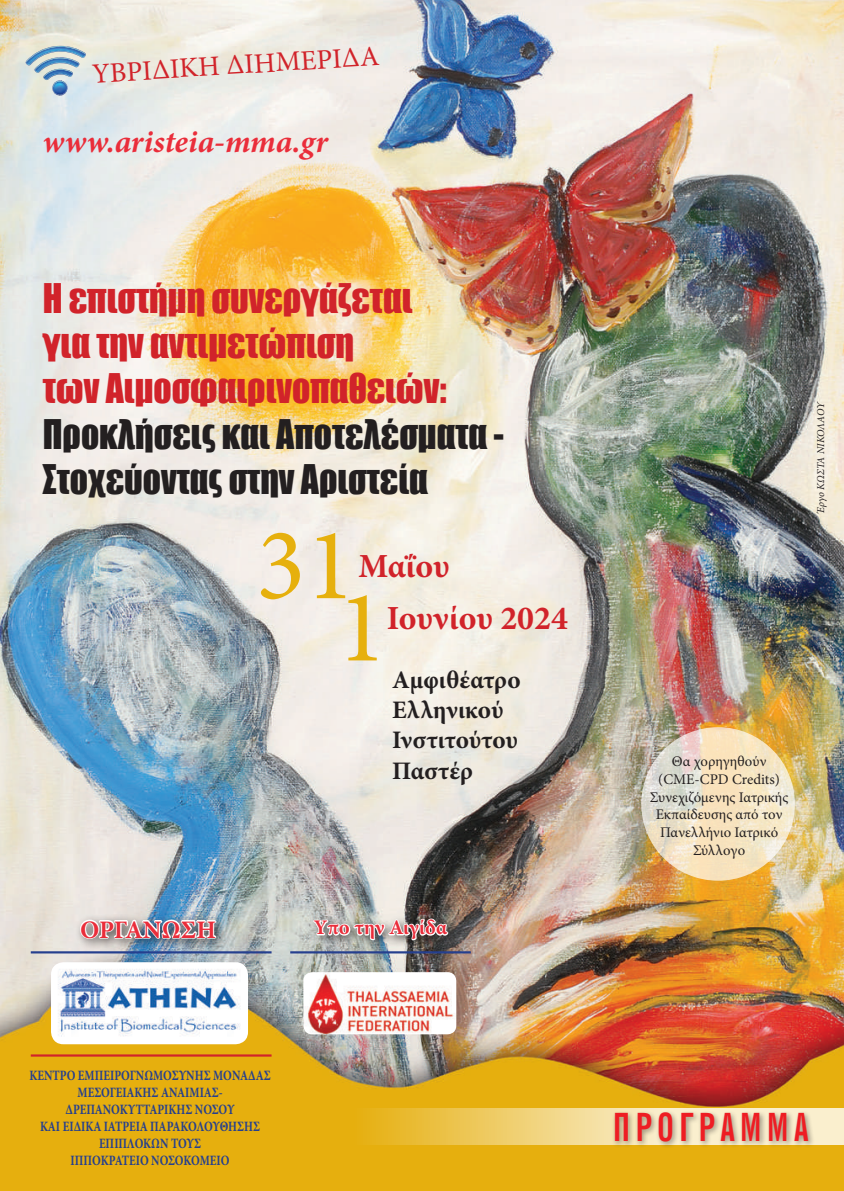
<style>
.page{position:relative;width:844px;height:1191px;background:#fff}
.page>*{position:absolute;margin:0;border:0;box-sizing:border-box;transform-origin:0 0}
.t1{font:102.9px "Minion Pro";color:#e6b00d}
.t2{font:37.45px/45px "Impact";color:#d1232a;scale:.95 1}
.t3{font:37.45px/45px "Impact";color:#231f20;scale:.95 1}
.t4{font:700 36.75px "PF News Gothic Compressed";letter-spacing:.135em;color:#ee1d23}
.t5{font:700 33.77px/52.3px "Minion Pro";color:#d1232a}
.t6{font:italic 700 31.85px "Minion Pro";letter-spacing:.005em;color:#ea2d3a}
.t7{font:28.18px "Minion Pro";color:#d1232a}
.t8{font:700 25.2px/30.3px "Minion Pro";color:#231f20}
.t9{font:700 25.2px "Minion Pro";color:#ea2d3a}
.t10{font:700 20.82px "Minion Pro";color:#ea2d3a}
.t11{font:14.7px/17.7px "Minion Pro";color:#231f20;text-align:center}
.t12{font:700 14.17px/17.2px "Minion Pro";color:#253f8e;text-align:center;scale:.8 1}
.t13{font:italic 10.5px "Minion Pro";color:#231f20}
</style>
<div class="page">
<img style="left:0;top:0;width:843px;height:1191px">
<div style="left:75px;top:913px;width:153px;height:38px;background:#231f20;opacity:.75"></div>
<svg style="left:79px;top:912px;width:138px;height:28px"></svg>
<div style="left:308px;top:912px;width:153px;height:41px;background:#231f20;opacity:.75"></div>
<svg style="left:312px;top:909px;width:138px;height:32px"></svg>
<hr style="left:31px;top:951px;width:240px;height:2px;background:#253f8e">
<hr style="left:290px;top:951px;width:180px;height:2px;background:#253f8e">
<hr style="left:31px;top:1054px;width:240px;height:2px;background:#d1232a">
<img style="left:51px;top:962px;width:197px;height:82px">
<svg style="left:641px;top:727px;width:153px;height:153px;background:#f0e2c6"></svg>
<img style="left:26px;top:45px;width:60px;height:31px">
<img style="left:52px;top:80px;width:16px;height:16px">
<img style="left:53px;top:89px;width:14px;height:7px">
<svg style="left:28px;top:65px;width:58px;height:15px"></svg>
<img style="left:26px;top:46px;width:60px;height:19px">
<img style="left:26px;top:46px;width:59px;height:8px">
<img style="left:26px;top:54px;width:59px;height:9px">
<img style="left:52px;top:81px;width:15px;height:8px">
<svg style="left:53px;top:87px;width:14px;height:2px"></svg>
<img style="left:44px;top:70px;width:28px;height:3px">
<img style="left:44px;top:73px;width:28px;height:5px">
<img style="left:35px;top:57px;width:44px;height:7px">
<img style="left:35px;top:64px;width:44px;height:6px">
<img style="left:303px;top:972px;width:153px;height:62px">
<svg style="left:351px;top:1108px;width:492px;height:37px;background:#efcd6a"></svg>
<div style="left:611px;top:1109px;width:203px;height:39px;background:#231f20;opacity:.44"></div>
<h3 class="t7" style="left:91px;top:54px;width:289px;rotate:-3deg">YBΡΙΔΙΚΗ ΔΙΗΜΕΡΙΔΑ</h3>
<h3 class="t6" style="left:42px;top:119px;width:287px">www.aristeia-mma.gr</h3>
<h2 class="t2" style="left:43px;top:275px;width:426px">H επιστήμη συνεργάζεται για την αντιμετώπιση<br>των Αιμοσφαιρινοπαθειών:</h2>
<h2 class="t3" style="left:43px;top:410px;width:487px">Προκλήσεις και Αποτελέσματα -<br>Στοχεύοντας στην Αριστεία</h2>
<h1 class="t1" style="left:256px;top:496px;width:100px">31</h1>
<h3 class="t5" style="left:387px;top:539px;width:182px;text-indent:-29px">Μαΐου<br>Ιουνίου 2024</h3>
<h1 class="t1" style="left:337px;top:558px;width:51px">1</h1>
<h3 class="t8" style="left:392px;top:664px;width:130px">Αμφιθέατρο<br>Ελληνικού<br>Ινστιτούτου<br>Παστέρ</h3>
<h3 class="t9" style="left:80px;top:911px;width:137px">ΟΡΓΑΝΩΣΗ</h3>
<h3 class="t10" style="left:314px;top:913px;width:135px">Yπο την Αιγίδα</h3>
<p class="t13" style="left:813px;top:513px;width:113px;rotate:-90deg">Έργο ΚΩΣΤΑ ΝΙΚΟΛΑΟΥ</p>
<p class="t11" style="left:649px;top:753px;width:140px">Θα χορηγηθούν (CME-CPD Credits)<br>Συνεχιζόμενης Ιατρικής<br>Εκπαίδευσης από τον<br>Πανελλήνιο Ιατρικό<br>Σύλλογο</p>
<p class="t12" style="left:29px;top:1066px;width:303px">ΚΕΝΤΡΟ ΕΜΠΕΙΡΟΓΝΩΜΟΣΥΝΗΣ ΜΟΝΑΔΑΣ<br>ΜΕΣΟΓΕΙΑΚΗΣ ΑΝΑΙΜΙΑΣ-<br>ΔΡΕΠΑΝΟΚΥΤΤΑΡΙΚΗΣ ΝΟΣΟΥ<br>ΚΑΙ ΕΙΔΙΚΑ ΙΑΤΡΕΙΑ ΠΑΡΑΚΟΛΟΥΘΗΣΗΣ<br>ΕΠΙΠΛΟΚΩΝ ΤΟΥΣ<br>ΙΠΠΟΚΡΑΤΕΙΟ ΝΟΣΟΚΟΜΕΙΟ</p>
<h3 class="t4" style="left:612px;top:1104px;width:197px">ΠΡΟΓΡΑΜΜΑ</h3>
</div>
